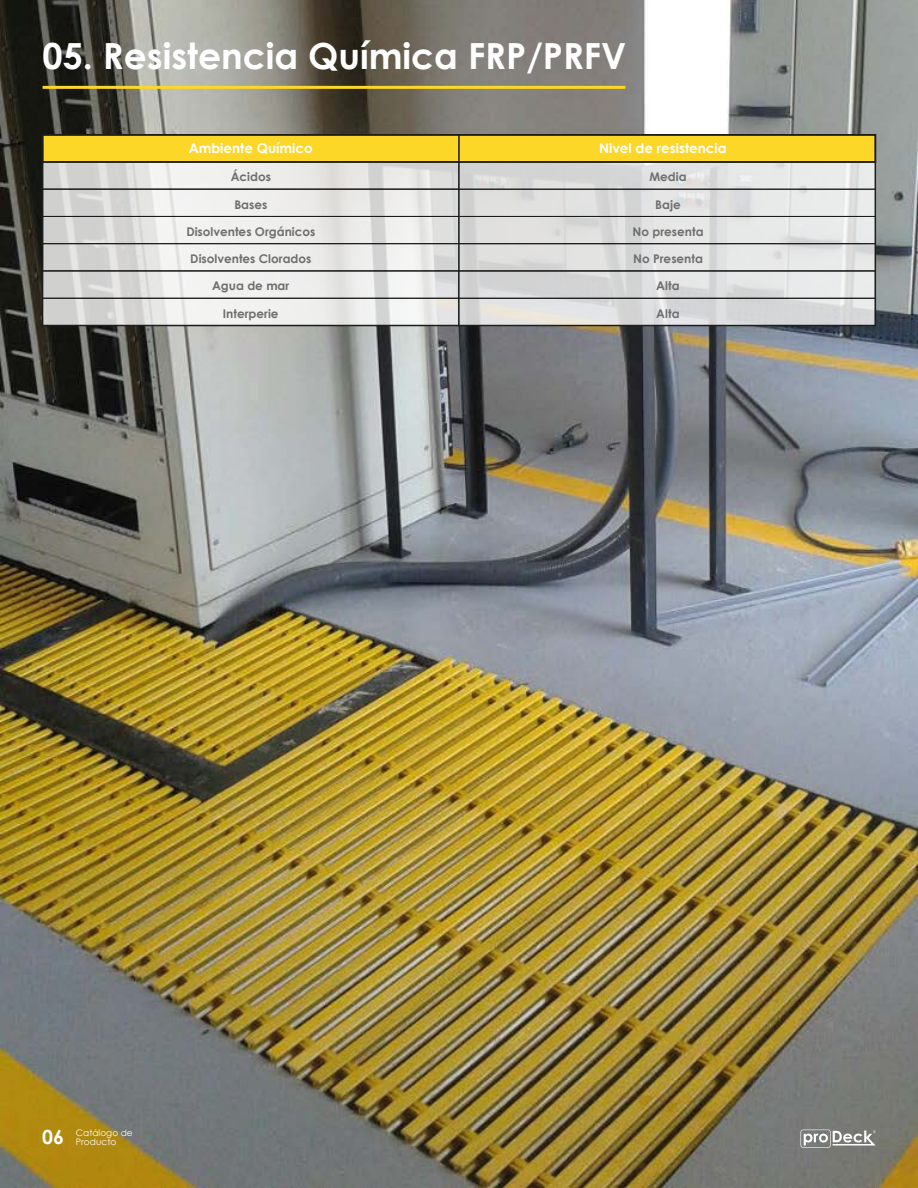
<style>
.page{position:relative;width:918px;height:1188px;background:#fff}
.page>*{position:absolute;margin:0;border:0;box-sizing:border-box;transform-origin:0 0}
.t1{font:700 36px "Century Gothic";color:#fff}
.t2{font:700 13.5px "Century Gothic";color:#fff}
.t3{font:700 12px "Century Gothic";color:#706f6f}
.t4{font:9px/9px "Century Gothic";color:#fff}
.s1{font-weight:700;font-size:19.5px}
</style>
<div class="page">
<img style="left:0;top:0;width:918px;height:1188px">
<hr style="left:43px;top:86px;width:582px;height:3px;background:#fcd728">
<div style="left:42px;top:135px;width:417px;height:27px;background:#fcd728"></div>
<svg style="left:45px;top:163px;width:414px;height:26px"></svg>
<svg style="left:460px;top:163px;width:413px;height:26px"></svg>
<svg style="left:45px;top:190px;width:414px;height:26px"></svg>
<svg style="left:460px;top:190px;width:413px;height:26px;fill:#e1e1e0"></svg>
<svg style="left:45px;top:217px;width:414px;height:26px;fill:#ebebe9"></svg>
<svg style="left:460px;top:217px;width:413px;height:26px;fill:#e2e2e2"></svg>
<svg style="left:45px;top:244px;width:414px;height:26px;fill:#ebebe9"></svg>
<svg style="left:460px;top:244px;width:413px;height:26px;fill:#e2e2e2"></svg>
<svg style="left:45px;top:271px;width:413px;height:27px"></svg>
<svg style="left:458px;top:271px;width:415px;height:27px;fill:#d6d7d8"></svg>
<svg style="left:45px;top:299px;width:413px;height:24px;fill:#ededec"></svg>
<svg style="left:458px;top:299px;width:415px;height:24px;fill:#d8d9da"></svg>
<div style="left:459px;top:135px;width:417px;height:27px;background:#fcd728"></div>
<div style="left:42px;top:134px;width:834px;height:192px;border:2px solid #1d1d1b"></div>
<div style="left:42px;top:134px;width:834px;height:29px;border:2px solid #1d1d1b"></div>
<hr style="left:43px;top:189px;width:832px;height:1px;background:#1d1d1b">
<hr style="left:43px;top:216px;width:832px;height:1px;background:#1d1d1b">
<hr style="left:43px;top:243px;width:832px;height:1px;background:#1d1d1b">
<hr style="left:43px;top:270px;width:832px;height:1px;background:#1d1d1b">
<hr style="left:43px;top:298px;width:832px;height:1px;background:#1d1d1b">
<hr style="left:459px;top:162px;width:1px;height:163px;background:#1d1d1b">
<svg style="left:801px;top:1130px;width:75px;height:18px"></svg>
<h1 class="t1" style="left:43px;top:29px;width:585px">05. Resistencia Química FRP/PRFV</h1>
<p class="t2" style="left:189px;top:138px;width:125px">Ambiente Químico</p>
<p class="t3" style="left:231px;top:168px;width:42px">Ácidos</p>
<p class="t3" style="left:650px;top:168px;width:39px">Media</p>
<p class="t3" style="left:234px;top:195px;width:35px">Bases</p>
<p class="t3" style="left:655px;top:195px;width:27px">Baje</p>
<p class="t3" style="left:186px;top:222px;width:131px">Disolventes Orgánicos</p>
<p class="t3" style="left:633px;top:222px;width:73px">No presenta</p>
<p class="t3" style="left:190px;top:250px;width:123px">Disolventes Clorados</p>
<p class="t3" style="left:633px;top:250px;width:71px">No Presenta</p>
<p class="t3" style="left:212px;top:277px;width:79px">Agua de mar</p>
<p class="t3" style="left:656px;top:277px;width:25px">Alta</p>
<p class="t3" style="left:223px;top:304px;width:57px">Interperie</p>
<p class="t3" style="left:656px;top:304px;width:25px">Alta</p>
<p class="t2" style="left:599px;top:138px;width:129px">Nivel de resistencia</p>
<p class="t4" style="left:76px;top:1128px;width:58px;text-indent:-34px"><span class="s1">06</span> Catálogo de<br>Producto</p>
</div>
